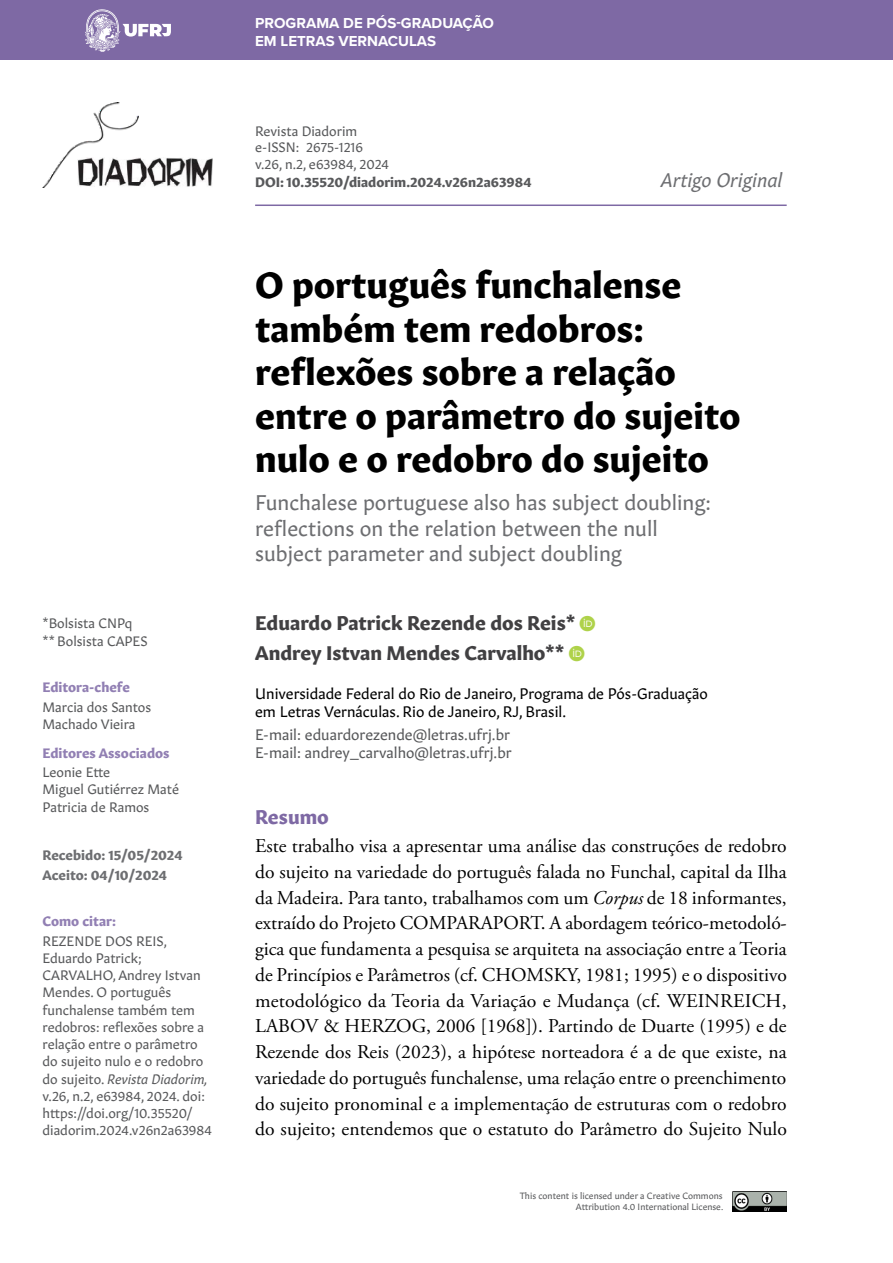
<style>
.page{position:relative;width:893px;height:1263px;background:#fff}
.page>*{position:absolute;margin:0;border:0;box-sizing:border-box;transform-origin:0 0}
.t1{font:700 36px/43.5px "Gitan Latn";color:#000}
.t2{font:21px/25.5px "Gitan Latn";color:#6d6e71}
.t3{font:19.5px/25.8px "Adobe Garamond Pro";letter-spacing:.005em;color:#000;text-align:justify}
.t4{font:700 19.5px/30px "Gitan Latn";color:#414042}
.t5{font:italic 19.5px "Gitan Latn";color:#6d6e71}
.t6{font:700 19.5px "Gitan Latn";color:#7e69a4}
.t7{font:15px/18.3px "Gitan Latn";color:#000}
.t8{font:15px/18.3px "Gitan Latn";color:#58595b}
.t9{font:700 15px/18px "Proxima Nova";color:#fff}
.t10{font:13.5px/17.2px "Gitan Latn";color:#58595b}
.t11{font:700 13.5px "Gitan Latn";color:#917fb3}
.t12{font:700 13.5px "Gitan Latn";color:#58595b}
.t13{font:700 13.5px/20.4px "Gitan Latn";color:#6d6e71}
.t14{font:9px/10.8px "Gitan Latn";color:#58595b;text-align:right}
.s1{font-style:italic}
</style>
<div class="page">
<img style="left:43px;top:102px;width:95px;height:85px">
<img style="left:732px;top:1191px;width:55px;height:21px">
<img style="left:77px;top:158px;width:136px;height:29px">
<div style="left:0;top:0;width:893px;height:60px;background:#7e69a4"></div>
<svg style="left:85px;top:9px;width:86px;height:43px"></svg>
<hr style="left:255px;top:204px;width:532px;height:2px;background:#7e69a4">
<p class="t10" style="left:43px;top:614px;width:107px">*Bolsista CNPq ** Bolsista CAPES</p>
<p class="t11" style="left:43px;top:675px;width:89px">Editora-chefe</p>
<p class="t10" style="left:43px;top:697px;width:110px">Marcia dos Santos<br>Machado Vieira</p>
<p class="t11" style="left:43px;top:741px;width:129px">Editores Associados</p>
<p class="t10" style="left:43px;top:763px;width:138px">Leonie Ette<br>Miguel Gutiérrez Maté<br>Patricia de Ramos</p>
<p class="t13" style="left:43px;top:843px;width:142px">Recebido: 15/05/2024<br>Aceito: 04/10/2024</p>
<p class="t11" style="left:43px;top:909px;width:75px">Como citar:</p>
<p class="t10" style="left:43px;top:931px;width:171px">REZENDE DOS REIS,<br>Eduardo Patrick;<br>CARVALHO, Andrey Istvan<br>Mendes. O português funchalense também tem redobros: reflexões sobre a relação entre o parâmetro do sujeito nulo e o redobro do sujeito. <span class="s1">Revista Diadorim, </span>v.26, n.2, e63984, 2024. doi: https://doi.org/10.35520/ diadorim.2024.v26n2a63984</p>
<p class="t9" style="left:255px;top:13px;width:240px">PROGRAMA DE PÓS-GRADUAÇÃO<br>EM LETRAS VERNACULAS</p>
<p class="t10" style="left:255px;top:122px;width:136px;line-height:16.2px">Revista Diadorim e-ISSN: 2675-1216 v.26, n.2, e63984, 2024</p>
<p class="t12" style="left:255px;top:170px;width:278px">DOI: 10.35520/diadorim.2024.v26n2a63984</p>
<p class="t5" style="left:661px;top:164px;width:123px">Artigo Original</p>
<h1 class="t1" style="left:255px;top:260px;width:487px">O português funchalense também tem redobros: reflexões sobre a relação entre o parâmetro do sujeito nulo e o redobro do sujeito</h1>
<p class="t2" style="left:255px;top:488px;width:457px">Funchalese portuguese also has subject doubling: reflections on the relation between the null subject parameter and subject doubling</p>
<p class="t4" style="left:255px;top:606px;width:322px">Eduardo Patrick Rezende dos Reis*<br>Andrey Istvan Mendes Carvalho**</p>
<p class="t7" style="left:255px;top:683px;width:454px">Universidade Federal do Rio de Janeiro, Programa de Pós-Graduação em Letras Vernáculas. Rio de Janeiro, RJ, Brasil.</p>
<p class="t8" style="left:255px;top:724px;width:258px">E-mail: eduardorezende@letras.ufrj.br<br>E-mail: andrey_carvalho@letras.ufrj.br</p>
<p class="t6" style="left:255px;top:800px;width:75px">Resumo</p>
<p class="t3" style="left:255px;top:834px;width:533px">Este trabalho visa a apresentar uma análise das construções de redobro do sujeito na variedade do português falada no Funchal, capital da Ilha da Madeira. Para tanto, trabalhamos com um <span class="s1">Corpus</span> de 18 informantes, extraído do Projeto COMPARAPORT. A abordagem teórico-metodoló&shy;gica que fundamenta a pesquisa se arquiteta na associação entre a Teoria de Princípios e Parâmetros (cf. CHOMSKY, 1981; 1995) e o dispositivo metodológico da Teoria da Variação e Mudança (cf. WEINREICH, LABOV &amp; HERZOG, 2006 [1968]). Partindo de Duarte (1995) e de Rezende dos Reis (2023), a hipótese norteadora é a de que existe, na variedade do português funchalense, uma relação entre o preenchimento do sujeito pronominal e a implementação de estruturas com o redobro do sujeito; entendemos que o estatuto do Parâmetro do Sujeito Nulo</p>
<p class="t14" style="left:520px;top:1190px;width:205px">This content is licensed under a Creative Commons<br>Attribution 4.0 International License.</p>
</div>
